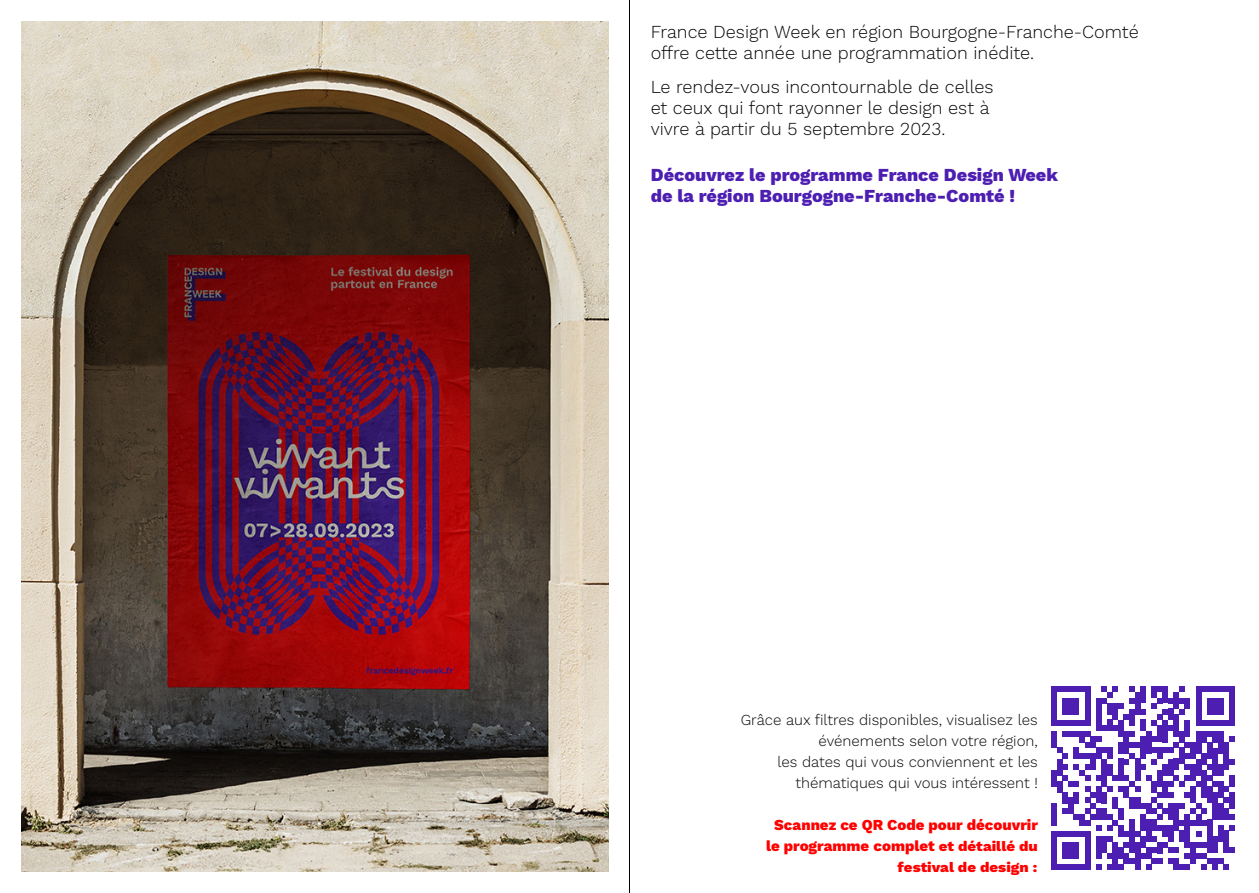
<style>
.page{position:relative;width:1259px;height:893px;background:#fff}
.page>*{position:absolute;margin:0;border:0;box-sizing:border-box;transform-origin:0 0}
.t1{font:300 18px/21px "Work Sans";color:#000}
.t2{font:800 18px/21px "Work Sans";color:#4d1eb2}
.t3{font:300 15px/21px "Work Sans";color:#000;text-align:right}
.t4{font:800 15px/21px "Work Sans";color:#f00;text-align:center}
.t5{font:800 14.1px "Work Sans";color:#f00;scale:1.06 1}
.s1{font-size:14.1px}
</style>
<div class="page">
<hr style="left:629px;top:0;width:1px;height:893px;background:#000">
<img style="left:21px;top:21px;width:587px;height:851px">
<svg style="left:1051px;top:687px;width:183px;height:183px"></svg>
<p class="t1" style="left:651px;top:22px;width:489px">France Design Week en région Bourgogne-Franche-Comté offre cette année une programmation inédite.</p>
<p class="t1" style="left:651px;top:77px;width:344px">Le rendez-vous incontournable de celles et ceux qui font rayonner le design est à vivre à partir du 5 septembre 2023.</p>
<p class="t2" style="left:651px;top:166px;width:409px">Découvrez le programme France Design Week de la région Bourgogne-Franche-Comté !</p>
<p class="t3" style="left:740px;top:710px;width:299px">Grâce aux filtres disponibles, visualisez les événements selon votre région,<br>les dates qui vous conviennent et les thématiques qui vous intéressent !</p>
<p class="t4" style="left:766px;top:815px;width:273px">Scannez ce QR Code pour découvrir le programme complet <span class="s1">et détaillé du</span></p>
<p class="t5" style="left:897px;top:859px;width:133px">festival de design :</p>
</div>
